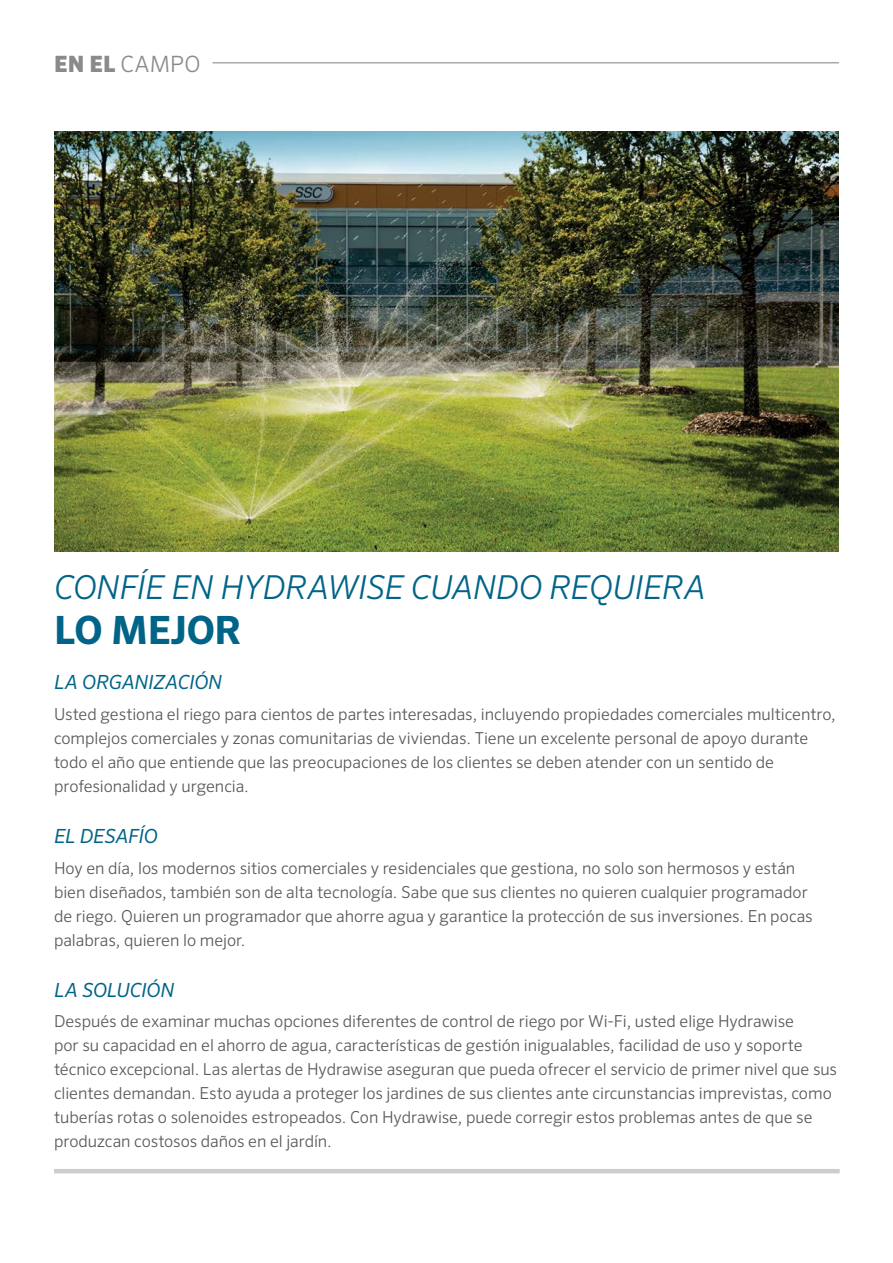
<style>
.page{position:relative;width:893px;height:1263px;background:#fff}
.page>*{position:absolute;margin:0;border:0;box-sizing:border-box;transform-origin:0 0}
.t1{font:700 39px "Sero Pro";letter-spacing:-.01em;color:#006488}
.t2{font:italic 300 33px "Sero Pro";letter-spacing:-.02em;color:#006488}
.t3{font:300 22.5px "Sero Pro";letter-spacing:.01em;color:#8c8987}
.t4{font:italic 19.5px "Sero Pro";letter-spacing:-.015em;color:#006488}
.t5{font:300 16.5px/24px "Sero Pro";letter-spacing:-.005em;color:#58595b}
.s1{font-weight:900}
</style>
<div class="page">
<hr style="left:54px;top:1169px;width:786px;height:4px;background:#cfcdcb">
<img style="left:54px;top:131px;width:784px;height:421px">
<hr style="left:213px;top:62px;width:626px;height:2px;background:#aca9a7">
<h3 class="t3" style="left:54px;top:50px;width:148px"><span class="s1">EN EL</span> CAMPO</h3>
<h2 class="t2" style="left:54px;top:568px;width:653px">CONFÍE EN HYDRAWISE CUANDO REQUIERA</h2>
<h1 class="t1" style="left:54px;top:606px;width:189px">LO MEJOR</h1>
<p class="t4" style="left:54px;top:670px;width:170px">LA ORGANIZACIÓN</p>
<p class="t5" style="left:54px;top:702px;width:783px">Usted gestiona el riego para cientos de partes interesadas, incluyendo propiedades comerciales multicentro, complejos comerciales y zonas comunitarias de viviendas. Tiene un excelente personal de apoyo durante todo el año que entiende que las preocupaciones de los clientes se deben atender con un sentido de profesionalidad y urgencia.</p>
<p class="t4" style="left:54px;top:824px;width:105px">EL DESAFÍO</p>
<p class="t5" style="left:54px;top:855px;width:760px">Hoy en día, los modernos sitios comerciales y residenciales que gestiona, no solo son hermosos y están bien diseñados, también son de alta tecnología. Sabe que sus clientes no quieren cualquier programador de riego. Quieren un programador que ahorre agua y garantice la protección de sus inversiones. En pocas palabras, quieren lo mejor.</p>
<p class="t4" style="left:54px;top:978px;width:122px">LA SOLUCIÓN</p>
<p class="t5" style="left:54px;top:1009px;width:785px">Después de examinar muchas opciones diferentes de control de riego por Wi-Fi, usted elige Hydrawise<br>por su capacidad en el ahorro de agua, características de gestión inigualables, facilidad de uso y soporte técnico excepcional. Las alertas de Hydrawise aseguran que pueda ofrecer el servicio de primer nivel que sus clientes demandan. Esto ayuda a proteger los jardines de sus clientes ante circunstancias imprevistas, como tuberías rotas o solenoides estropeados. Con Hydrawise, puede corregir estos problemas antes de que se produzcan costosos daños en el jardín.</p>
</div>
